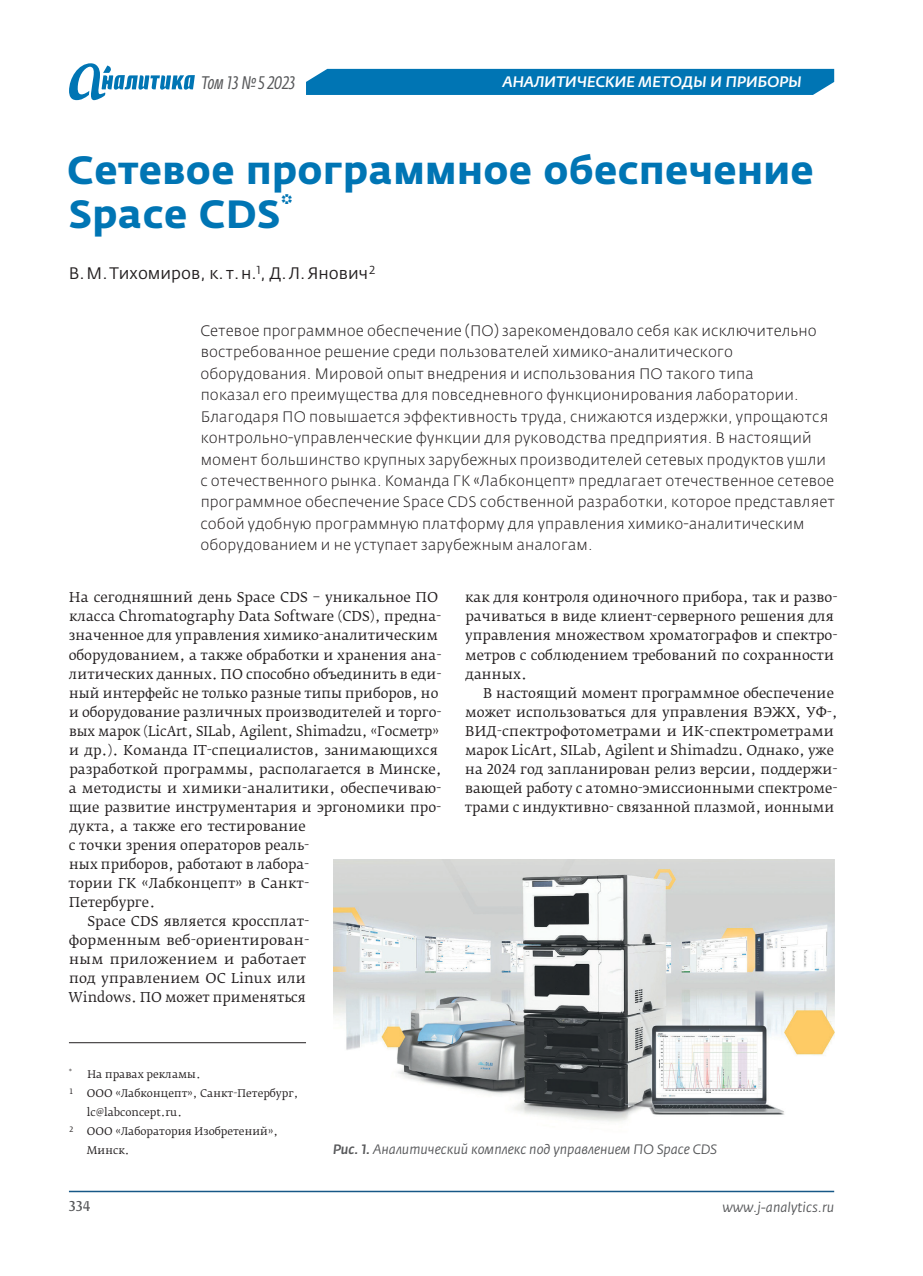
<style>
.page{position:relative;width:923px;height:1276px;background:#fff}
.page>*{position:absolute;margin:0;border:0;box-sizing:border-box;transform-origin:0 0}
.t1{font:700 39px/44.2px "Fedra Sans Pro";letter-spacing:.01em;color:#0075b4}
.t2{font:italic 18px "Fedra Sans Cond Pro";color:#57585a}
.t3{font:16.5px "Fedra Sans Pro";color:#231f20}
.t4{font:300 15px/21.5px "Fedra Sans Pro";letter-spacing:.01em;color:#231f20}
.t5{font:italic 500 15px "Fedra Sans Pro";letter-spacing:.01em;color:#fff}
.t6{font:13.5px/19px "Fedra Serif B Pro";color:#231f20}
.t7{font:italic 13.5px "Fedra Sans Pro";color:#57585a}
.t8{font:13.5px "Fedra Serif B Pro";color:#57585a}
.t9{font:10.5px/19px "Fedra Serif B Pro";color:#231f20}
.t10{font:7.35px "Fedra Serif B Pro";color:#231f20}
.s1{font-weight:500}
</style>
<div class="page">
<hr style="left:69px;top:1190px;width:765px;height:2px;background:#175887">
<div style="left:306px;top:69px;width:528px;height:26px;background:#0075b4"></div>
<svg style="left:69px;top:63px;width:126px;height:37px"></svg>
<hr style="left:69px;top:1042px;width:237px;height:1px;background:#231f20">
<img style="left:333px;top:859px;width:501px;height:263px">
<h2 class="t2" style="left:201px;top:71px;width:96px">Том 13 №5 2023</h2>
<p class="t5" style="left:503px;top:72px;width:300px">АНАЛИТИЧЕСКИЕ МЕТОДЫ И ПРИБОРЫ</p>
<h1 class="t1" style="left:67px;top:148px;width:748px">Сетевое программное обеспечение<br>Space CDS<sup>*</sup></h1>
<p class="t3" style="left:69px;top:263px;width:308px">В.М.Тихомиров, к.т.н.<sup>1</sup>, Д.Л.Янович<sup>2</sup></p>
<p class="t4" style="left:200px;top:320px;width:636px">Сетевое программное обеспечение (ПО) зарекомендовало себя как исключительно востребованное решение среди пользователей химико-аналитического оборудования. Мировой опыт внедрения и использования ПО такого типа<br>показал его преимущества для повседневного функционирования лаборатории.<br>Благодаря ПО повышается эффективность труда, снижаются издержки, упрощаются контрольно-управленческие функции для руководства предприятия. В настоящий момент большинство крупных зарубежных производителей сетевых продуктов ушли с отечественного рынка. Команда ГК «Лабконцепт» предлагает отечественное сетевое программное обеспечение Space CDS собственной разработки, которое представляет собой удобную программную платформу для управления химико-аналитическим оборудованием и не уступает зарубежным аналогам.</p>
<p class="t6" style="left:69px;top:588px;width:370px">На сегодняшний день Space CDS – уникальное ПО</p>
<p class="t6" style="left:69px;top:607px;width:374px">класса Chromatography Data Software (CDS), предна-</p>
<p class="t6" style="left:69px;top:626px;width:371px">значенное для управления химико-аналитическим</p>
<p class="t6" style="left:69px;top:645px;width:374px">оборудованием, а также обработки и хранения ана-</p>
<p class="t6" style="left:69px;top:664px;width:374px">литических данных. ПО способно объединить в еди-</p>
<p class="t6" style="left:69px;top:683px;width:371px">ный интерфейс не только разные типы приборов, но</p>
<p class="t6" style="left:69px;top:702px;width:374px">и оборудование различных производителей и торго-</p>
<p class="t6" style="left:69px;top:721px;width:371px">вых марок (LicArt, SILab, Agilent, Shimadzu, «Госметр»</p>
<p class="t6" style="left:69px;top:740px;width:370px">и др.). Команда IT-cпециалистов, занимающихся</p>
<p class="t6" style="left:69px;top:759px;width:374px">разработкой программы, располагается в Минске,</p>
<p class="t6" style="left:69px;top:778px;width:374px">а методисты и химики-аналитики, обеспечиваю-</p>
<p class="t6" style="left:69px;top:797px;width:374px">щие развитие инструментария и эргономики про-</p>
<p class="t6" style="left:69px;top:816px;width:238px">дукта, а также его тестирование</p>
<p class="t6" style="left:69px;top:835px;width:242px">с точки зрения операторов реаль-</p>
<p class="t6" style="left:69px;top:854px;width:242px">ных приборов, работают в лабора-</p>
<p class="t6" style="left:69px;top:873px;width:242px">тории ГК «Лабконцепт» в Санкт-</p>
<p class="t6" style="left:69px;top:892px;width:88px">Петербурге.</p>
<p class="t6" style="left:87px;top:911px;width:223px">Space CDS является кроссплат-</p>
<p class="t6" style="left:69px;top:930px;width:241px">форменным веб-ориентирован-</p>
<p class="t6" style="left:69px;top:949px;width:239px">ным приложением и работает</p>
<p class="t6" style="left:69px;top:968px;width:238px">под управлением ОС Linux или</p>
<p class="t6" style="left:68px;top:987px;width:239px">Windows. ПО может применяться</p>
<p class="t6" style="left:465px;top:588px;width:374px">как для контроля одиночного прибора, так и разво&shy;рачиваться в виде клиент-серверного решения для управления множеством хроматографов и спектро&shy;метров с соблюдением требований по сохранности данных.</p>
<p class="t6" style="left:465px;top:683px;width:374px;text-indent:18px">В настоящий момент программное обеспечение может использоваться для управления ВЭЖХ, УФ-, ВИД-спектрофотометрами и ИК-спектрометрами марок LicArt, SILab, Agilent и Shimadzu. Однако, уже на 2024 год запланирован релиз версии, поддержи&shy;вающей работу с атомно-эмиссионными спектроме&shy;трами с индуктивно- связанной плазмой, ионными</p>
<p class="t9" style="left:69px;top:1065px;width:133px"><sup>*</sup> На правах рекламы.</p>
<p class="t10" style="left:69px;top:1086px;width:6px">1</p>
<p class="t9" style="left:87px;top:1084px;width:213px">ООО «Лабконцепт», Санкт-Петербург, lc@labconcept.ru.</p>
<p class="t10" style="left:69px;top:1124px;width:6px">2</p>
<p class="t9" style="left:87px;top:1122px;width:193px">ООО «Лаборатория Изобретений»,<br>Минск.</p>
<p class="t7" style="left:333px;top:1141px;width:385px"><span class="s1">Рис. 1.</span> Аналитический комплекс под управлением ПО Space CDS</p>
<p class="t8" style="left:69px;top:1198px;width:23px">334</p>
<p class="t7" style="left:722px;top:1198px;width:113px">www.j-analytics.ru</p>
</div>
